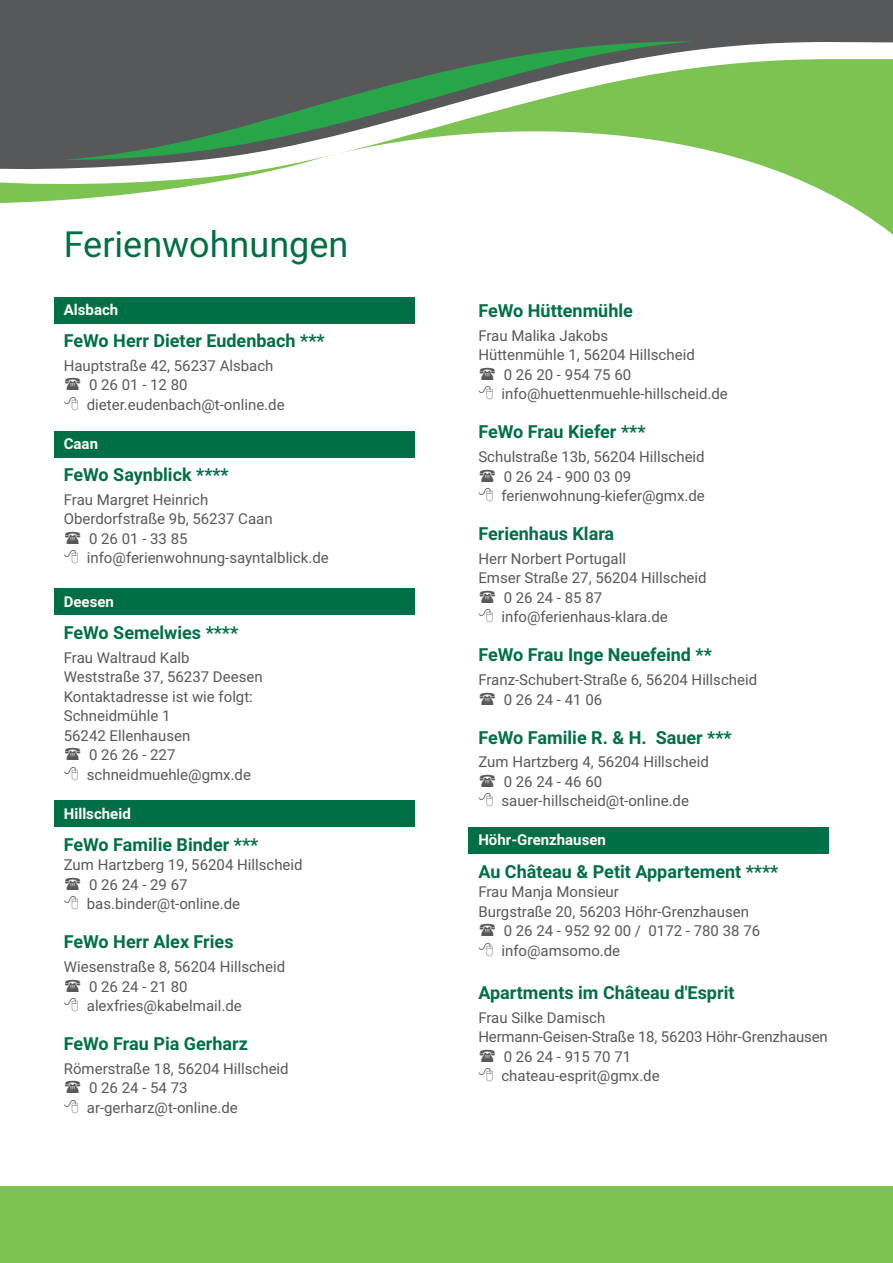
<style>
.page{position:relative;width:893px;height:1263px;background:#fff}
.page>*{position:absolute;margin:0;border:0;box-sizing:border-box;transform-origin:0 0}
.t1{font:36px "Roboto";color:#016f45}
.t2{font:700 18px "Roboto";color:#016f45}
.t3{font:15px/19.5px "Roboto";color:#57585a}
.t4{font:700 15px "Roboto";color:#fff}
</style>
<div class="page">
<div style="left:54px;top:297px;width:361px;height:27px;background:#016f45"></div>
<div style="left:54px;top:431px;width:361px;height:27px;background:#016f45"></div>
<div style="left:54px;top:588px;width:361px;height:27px;background:#016f45"></div>
<div style="left:54px;top:801px;width:361px;height:26px;background:#016f45"></div>
<div style="left:468px;top:827px;width:360px;height:27px;background:#016f45"></div>
<svg style="left:0;top:0;width:893px;height:59px;fill:#57585a"></svg>
<svg style="left:0;top:59px;width:893px;height:176px"></svg>
<svg style="left:64px;top:41px;width:630px;height:119px;fill:#57585a"></svg>
<div style="left:0;top:1186px;width:893px;height:77px;background:#7cc352"></div>
<h1 class="t1" style="left:64px;top:223px;width:286px">Ferienwohnungen</h1>
<p class="t4" style="left:64px;top:301px;width:56px">Alsbach</p>
<p class="t2" style="left:64px;top:330px;width:262px">FeWo Herr Dieter Eudenbach ***</p>
<p class="t3" style="left:87px;top:356px;width:199px;text-indent:-23px">Hauptstraße 42, 56237 Alsbach<br>02601-1280 dieter.eudenbach@t-online.de</p>
<p class="t4" style="left:64px;top:435px;width:36px">Caan</p>
<p class="t2" style="left:64px;top:464px;width:167px">FeWo Saynblick ****</p>
<p class="t3" style="left:64px;top:490px;width:146px">Frau Margret Heinrich</p>
<p class="t3" style="left:64px;top:509px;width:210px">Oberdorfstraße 9b, 56237 Caan</p>
<p class="t3" style="left:89px;top:529px;width:100px">02601-3385</p>
<p class="t3" style="left:87px;top:548px;width:243px">info@ferienwohnung-sayntalblick.de</p>
<p class="t4" style="left:64px;top:593px;width:52px">Deesen</p>
<p class="t2" style="left:64px;top:622px;width:176px">FeWo Semelwies ****</p>
<p class="t3" style="left:64px;top:648px;width:127px">Frau Waltraud Kalb</p>
<p class="t3" style="left:64px;top:667px;width:200px">Weststraße 37, 56237 Deesen</p>
<p class="t3" style="left:64px;top:687px;width:191px">Kontaktadresse ist wie folgt:</p>
<p class="t3" style="left:64px;top:706px;width:108px">Schneidmühle 1</p>
<p class="t3" style="left:64px;top:726px;width:128px">56242 Ellenhausen</p>
<p class="t3" style="left:89px;top:745px;width:88px">0 26 26 - 227</p>
<p class="t3" style="left:87px;top:765px;width:166px">schneidmuehle@gmx.de</p>
<p class="t4" style="left:64px;top:805px;width:68px">Hillscheid</p>
<p class="t2" style="left:64px;top:834px;width:196px">FeWo Familie Binder ***</p>
<p class="t3" style="left:87px;top:855px;width:217px;text-indent:-23px">Zum Hartzberg 19, 56204 Hillscheid<br>02624-2967 bas.binder@t-online.de</p>
<p class="t2" style="left:64px;top:932px;width:171px">FeWo Herr Alex Fries</p>
<p class="t3" style="left:87px;top:957px;width:200px;text-indent:-23px">Wiesenstraße 8, 56204 Hillscheid<br>02624-2180 alexfries@kabelmail.de</p>
<p class="t2" style="left:64px;top:1033px;width:186px">FeWo Frau Pia Gerharz</p>
<p class="t3" style="left:87px;top:1059px;width:203px;text-indent:-23px">Römerstraße 18, 56204 Hillscheid<br>02624-5473 ar-gerharz@t-online.de</p>
<p class="t2" style="left:478px;top:300px;width:156px">FeWo Hüttenmühle</p>
<p class="t3" style="left:478px;top:326px;width:131px">Frau Malika Jakobs</p>
<p class="t3" style="left:478px;top:345px;width:218px">Hüttenmühle 1, 56204 Hillscheid</p>
<p class="t3" style="left:504px;top:365px;width:129px">0 26 20 - 954 75 60</p>
<p class="t3" style="left:501px;top:384px;width:228px">info@huettenmuehle-hillscheid.de</p>
<p class="t2" style="left:478px;top:422px;width:169px">FeWo Frau Kiefer ***</p>
<p class="t3" style="left:501px;top:447px;width:205px;text-indent:-23px">Schulstraße 13b, 56204 Hillscheid<br>0 26 24 - 900 03 09 ferienwohnung-kiefer@gmx.de</p>
<p class="t2" style="left:478px;top:523px;width:137px">Ferienhaus Klara</p>
<p class="t3" style="left:478px;top:549px;width:149px">Herr Norbert Portugall</p>
<p class="t3" style="left:478px;top:568px;width:230px">Emser Straße 27, 56204 Hillscheid</p>
<p class="t3" style="left:504px;top:588px;width:100px">02624-8587</p>
<p class="t3" style="left:501px;top:607px;width:168px">info@ferienhaus-klara.de</p>
<p class="t2" style="left:478px;top:645px;width:235px">FeWo Frau Inge Neuefeind **</p>
<p class="t3" style="left:504px;top:670px;width:255px;text-indent:-25px">Franz-Schubert-Straße 6, 56204 Hillscheid<br>02624-4106</p>
<p class="t2" style="left:478px;top:727px;width:255px">FeWo Familie R. &amp; H. Sauer ***</p>
<p class="t3" style="left:501px;top:752px;width:209px;text-indent:-23px">Zum Hartzberg 4, 56204 Hillscheid<br>02624-4660 sauer-hillscheid@t-online.de</p>
<p class="t4" style="left:478px;top:831px;width:129px">Höhr-Grenzhausen</p>
<p class="t2" style="left:478px;top:861px;width:302px">Au Château &amp; Petit Appartement ****</p>
<p class="t3" style="left:478px;top:882px;width:142px">Frau Manja Monsieur</p>
<p class="t3" style="left:478px;top:902px;width:272px">Burgstraße 20, 56203 Höhr-Grenzhausen</p>
<p class="t3" style="left:504px;top:921px;width:258px">0 26 24 - 952 92 00 / 0172 - 780 38 76</p>
<p class="t3" style="left:501px;top:941px;width:120px">info@amsomo.de</p>
<p class="t2" style="left:478px;top:982px;width:258px">Apartments im Château d'Esprit</p>
<p class="t3" style="left:478px;top:1008px;width:128px">Frau Silke Damisch</p>
<p class="t3" style="left:478px;top:1027px;width:351px">Hermann-Geisen-Straße 18, 56203 Höhr-Grenzhausen</p>
<p class="t3" style="left:504px;top:1047px;width:129px">0 26 24 - 915 70 71</p>
<p class="t3" style="left:501px;top:1066px;width:160px">chateau-esprit@gmx.de</p>
</div>
